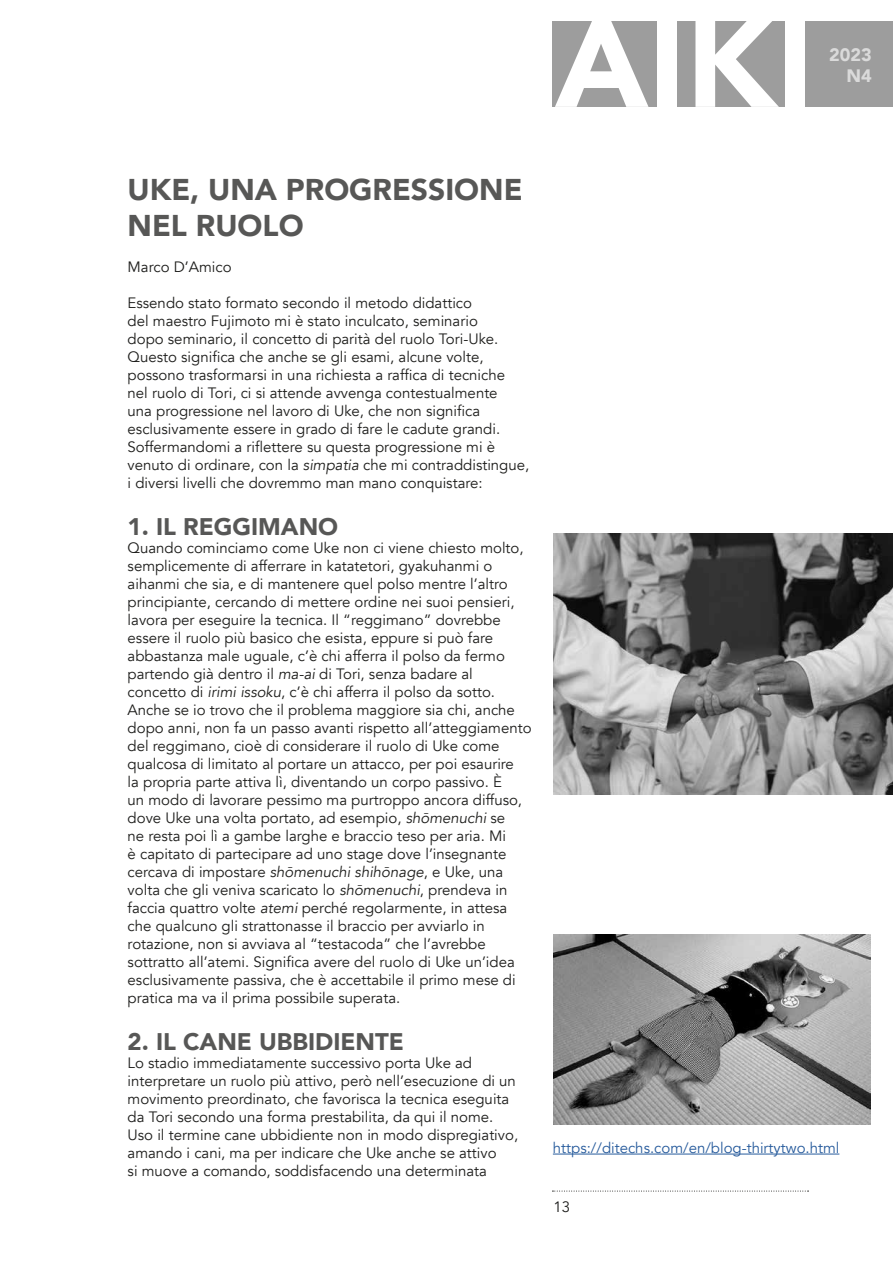
<style>
.page{position:relative;width:893px;height:1263px;background:#fff}
.page>*{position:absolute;margin:0;border:0;box-sizing:border-box;transform-origin:0 0}
.t1{font:900 126px "Avenir";color:#fff}
.t2{font:900 30px/36px "Avenir";color:#575756}
.t3{font:900 24px "Avenir";color:#575756}
.t4{font:900 18px/21.6px "Avenir";color:#dadada;text-align:right}
.t5{font:15px/18px "Avenir";color:#1d1d1b}
.t6{font:15px "Avenir";color:#275b9c}
.s1{font-style:italic}
</style>
<div class="page">
<img style="left:554px;top:533px;width:339px;height:262px">
<img style="left:554px;top:934px;width:317px;height:191px">
<hr style="left:553px;top:1154px;width:286px;height:1px;background:#275b9c">
<div style="left:553px;top:21px;width:340px;height:85px;background:#9d9d9d"></div>
<svg style="left:552px;top:1191px;width:256px;height:1px"></svg>
<h1 class="t1" style="left:555px;top:-45px;width:260px">AIKI</h1>
<p class="t4" style="left:829px;top:43px;width:44px">2023<br>N4</p>
<h2 class="t2" style="left:128px;top:171px;width:396px">UKE, UNA PROGRESSIONE<br>NEL RUOLO</h2>
<p class="t5" style="left:128px;top:258px;width:105px">Marco D’Amico</p>
<p class="t5" style="left:128px;top:294px;width:403px">Essendo stato formato secondo il metodo didattico<br>del maestro Fujimoto mi è stato inculcato, seminario<br>dopo seminario, il concetto di parità del ruolo Tori-Uke.<br>Questo significa che anche se gli esami, alcune volte, possono trasformarsi in una richiesta a raffica di tecniche<br>nel ruolo di Tori, ci si attende avvenga contestualmente<br>una progressione nel lavoro di Uke, che non significa esclusivamente essere in grado di fare le cadute grandi.<br>Soffermandomi a riflettere su questa progressione mi è venuto di ordinare, con la <span class="s1">simpatia</span> che mi contraddistingue, i diversi livelli che dovremmo man mano conquistare:</p>
<h3 class="t3" style="left:128px;top:506px;width:212px">1. IL REGGIMANO</h3>
<p class="t5" style="left:128px;top:539px;width:405px">Quando cominciamo come Uke non ci viene chiesto molto, semplicemente di afferrare in katatetori, gyakuhanmi o aihanmi che sia, e di mantenere quel polso mentre l’altro principiante, cercando di mettere ordine nei suoi pensieri, lavora per eseguire la tecnica. Il “reggimano” dovrebbe essere il ruolo più basico che esista, eppure si può fare abbastanza male uguale, c’è chi afferra il polso da fermo partendo già dentro il <span class="s1">ma-ai</span> di Tori, senza badare al concetto di <span class="s1">irimi issoku</span>, c’è chi afferra il polso da sotto.<br>Anche se io trovo che il problema maggiore sia chi, anche dopo anni, non fa un passo avanti rispetto all’atteggiamento del reggimano, cioè di considerare il ruolo di Uke come qualcosa di limitato al portare un attacco, per poi esaurire<br>la propria parte attiva lì, diventando un corpo passivo. È<br>un modo di lavorare pessimo ma purtroppo ancora diffuso, dove Uke una volta portato, ad esempio, <span class="s1">shōmenuchi</span> se<br>ne resta poi lì a gambe larghe e braccio teso per aria. Mi<br>è capitato di partecipare ad uno stage dove l’insegnante cercava di impostare <span class="s1">shōmenuchi shihōnage</span>, e Uke, una volta che gli veniva scaricato lo <span class="s1">shōmenuchi</span>, prendeva in faccia quattro volte <span class="s1">atemi</span> perché regolarmente, in attesa che qualcuno gli strattonasse il braccio per avviarlo in rotazione, non si avviava al “testacoda” che l’avrebbe sottratto all’atemi. Significa avere del ruolo di Uke un’idea esclusivamente passiva, che è accettabile il primo mese di pratica ma va il prima possibile superata.</p>
<h3 class="t3" style="left:128px;top:1021px;width:278px">2. IL CANE UBBIDIENTE</h3>
<p class="t5" style="left:128px;top:1054px;width:392px">Lo stadio immediatamente successivo porta Uke ad interpretare un ruolo più attivo, però nell’esecuzione di un movimento preordinato, che favorisca la tecnica eseguita da Tori secondo una forma prestabilita, da qui il nome.<br>Uso il termine cane ubbidiente non in modo dispregiativo, amando i cani, ma per indicare che Uke anche se attivo<br>si muove a comando, soddisfacendo una determinata</p>
<p class="t6" style="left:553px;top:1139px;width:288px">https://ditechs.com/en/blog-thirtytwo.html</p>
<p class="t5" style="left:553px;top:1198px;width:18px">13</p>
</div>
